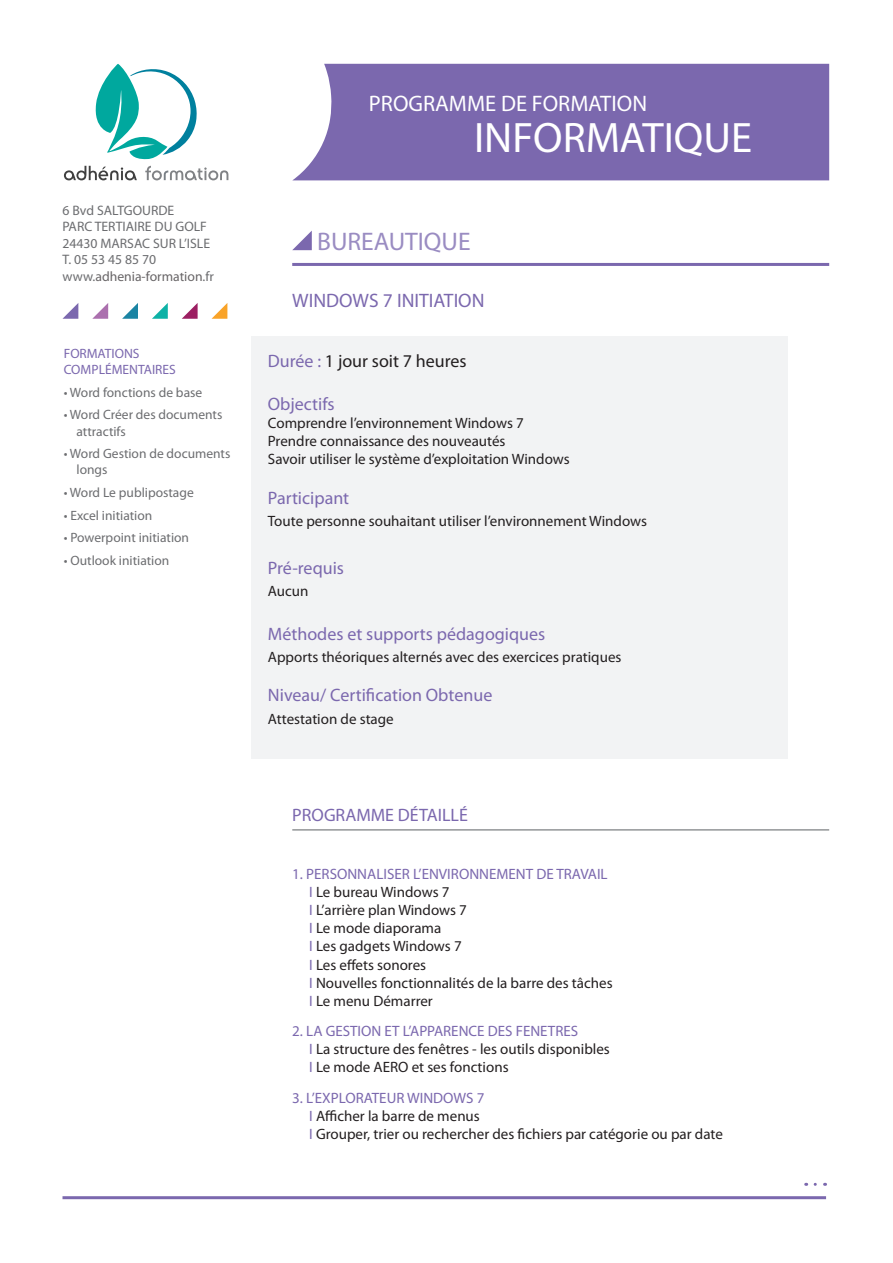
<style>
.page{position:relative;width:893px;height:1263px;background:#fff}
.page>*{position:absolute;margin:0;border:0;box-sizing:border-box;transform-origin:0 0}
.t1{font:42.75px "Myriad Pro";color:#fff}
.t2{font:25.5px "Myriad Pro";color:#9a8cc2}
.t3{font:22.5px "Myriad Pro";color:#fff}
.t4{font:19.5px "Myriad Pro";color:#7b68ae}
.t5{font:18px "Myriad Pro";color:#7b68ae}
.t6{font:18px "Myriad Pro";color:#231f20}
.t7{font:15px/18px "Myriad Pro";color:#231f20}
.t8{font:13.65px "Myriad Pro";color:#6c6d70}
.t9{font:13.65px "Myriad Pro";color:#686567}
.t10{font:13.5px/16.2px "Myriad Pro";color:#6c6d70}
.t11{font:13.5px "Myriad Pro";color:#7b68ae}
.s1{color:#6c6d70}
.s2{color:#7b68ae}
</style>
<div class="page">
<svg style="left:64px;top:166px;width:73px;height:14px"></svg>
<svg style="left:145px;top:166px;width:83px;height:14px"></svg>
<svg style="left:95px;top:64px;width:102px;height:96px"></svg>
<svg style="left:63px;top:303px;width:15px;height:16px"></svg>
<svg style="left:92px;top:303px;width:16px;height:16px"></svg>
<svg style="left:122px;top:303px;width:16px;height:16px"></svg>
<svg style="left:152px;top:303px;width:16px;height:16px"></svg>
<svg style="left:182px;top:303px;width:16px;height:16px"></svg>
<svg style="left:212px;top:303px;width:15px;height:16px"></svg>
<hr style="left:292px;top:263px;width:537px;height:3px;background:#7b68ae">
<svg style="left:292px;top:231px;width:20px;height:19px"></svg>
<div style="left:251px;top:336px;width:537px;height:422px;background:#f2f3f4"></div>
<div style="left:293px;top:64px;width:536px;height:116px;background:#7b68ae"></div>
<hr style="left:292px;top:829px;width:537px;height:2px;background:#939598">
<hr style="left:63px;top:1196px;width:763px;height:3px;background:#7b68ae">
<svg style="left:815px;top:1183px;width:11px;height:3px"></svg>
<p class="t8" style="left:63px;top:202px;width:113px">6 Bvd SALTGOURDE</p>
<p class="t8" style="left:63px;top:218px;width:146px">PARC TERTIAIRE DU GOLF</p>
<p class="t8" style="left:63px;top:235px;width:149px">24430 MARSAC SUR L’ISLE</p>
<p class="t8" style="left:63px;top:251px;width:95px">T. 05 53 45 85 70</p>
<p class="t9" style="left:63px;top:268px;width:153px"><span class="s1">www.</span>adhenia-formation<span class="s1">.fr</span></p>
<p class="t11" style="left:64px;top:345px;width:77px">FORMATIONS</p>
<p class="t11" style="left:64px;top:361px;width:114px">COMPLÉMENTAIRES</p>
<p class="t10" style="left:64px;top:384px;width:140px">• Word fonctions de base</p>
<p class="t10" style="left:77px;top:407px;width:147px;text-indent:-13px">• Word Créer des documents attractifs</p>
<p class="t10" style="left:77px;top:445px;width:155px;text-indent:-13px">• Word Gestion de documents longs</p>
<p class="t10" style="left:64px;top:484px;width:132px">• Word Le publipostage</p>
<p class="t10" style="left:64px;top:507px;width:90px">• Excel initiation</p>
<p class="t10" style="left:64px;top:529px;width:127px">• Powerpoint initiation</p>
<p class="t10" style="left:64px;top:552px;width:107px">• Outlook initiation</p>
<p class="t3" style="left:369px;top:89px;width:280px">PROGRAMME DE FORMATION</p>
<p class="t1" style="left:474px;top:111px;width:280px">INFORMATIQUE</p>
<p class="t2" style="left:317px;top:226px;width:155px">BUREAUTIQUE</p>
<p class="t4" style="left:292px;top:289px;width:194px">WINDOWS 7 INITIATION</p>
<p class="t6" style="left:268px;top:350px;width:200px"><span class="s2">Durée :</span> 1 jour soit 7 heures</p>
<p class="t5" style="left:268px;top:393px;width:68px">Objectifs</p>
<p class="t7" style="left:268px;top:414px;width:257px">Comprendre l’environnement Windows 7</p>
<p class="t7" style="left:268px;top:432px;width:239px">Prendre connaissance des nouveautés</p>
<p class="t7" style="left:268px;top:450px;width:303px">Savoir utiliser le système d’exploitation Windows</p>
<p class="t5" style="left:268px;top:487px;width:83px">Participant</p>
<p class="t7" style="left:268px;top:512px;width:381px">Toute personne souhaitant utiliser l’environnement Windows</p>
<p class="t5" style="left:268px;top:557px;width:78px">Pré-requis</p>
<p class="t7" style="left:268px;top:582px;width:42px">Aucun</p>
<p class="t5" style="left:268px;top:622px;width:279px">Méthodes et supports pédagogiques</p>
<p class="t7" style="left:268px;top:647px;width:355px">Apports théoriques alternés avec des exercices pratiques</p>
<p class="t5" style="left:268px;top:684px;width:226px">Niveau/ Certification Obtenue</p>
<p class="t7" style="left:268px;top:709px;width:127px">Attestation de stage</p>
<p class="t5" style="left:292px;top:803px;width:177px">PROGRAMME DÉTAILLÉ</p>
<p class="t7" style="left:309px;top:865px;width:305px;text-indent:-17px"><span class="s2">1. PERSONNALISER L’ENVIRONNEMENT DE TRAVAIL<br>I</span> Le bureau Windows 7<br><span class="s2">I</span> L’arrière plan Windows 7<br><span class="s2">I</span> Le mode diaporama<br><span class="s2">I</span> Les gadgets Windows 7<br><span class="s2">I</span> Les effets sonores<br><span class="s2">I</span> Nouvelles fonctionnalités de la barre des tâches<br><span class="s2">I</span> Le menu Démarrer</p>
<p class="t7" style="left:309px;top:1022px;width:302px;text-indent:-17px"><span class="s2">2. LA GESTION ET L’APPARENCE DES FENETRES<br>I</span> La structure des fenêtres - les outils disponibles<br><span class="s2">I</span> Le mode AERO et ses fonctions</p>
<p class="t7" style="left:309px;top:1089px;width:415px;text-indent:-17px"><span class="s2">3. L’EXPLORATEUR WINDOWS 7<br>I</span> Afficher la barre de menus<br><span class="s2">I</span> Grouper, trier ou rechercher des fichiers par catégorie ou par date</p>
</div>
